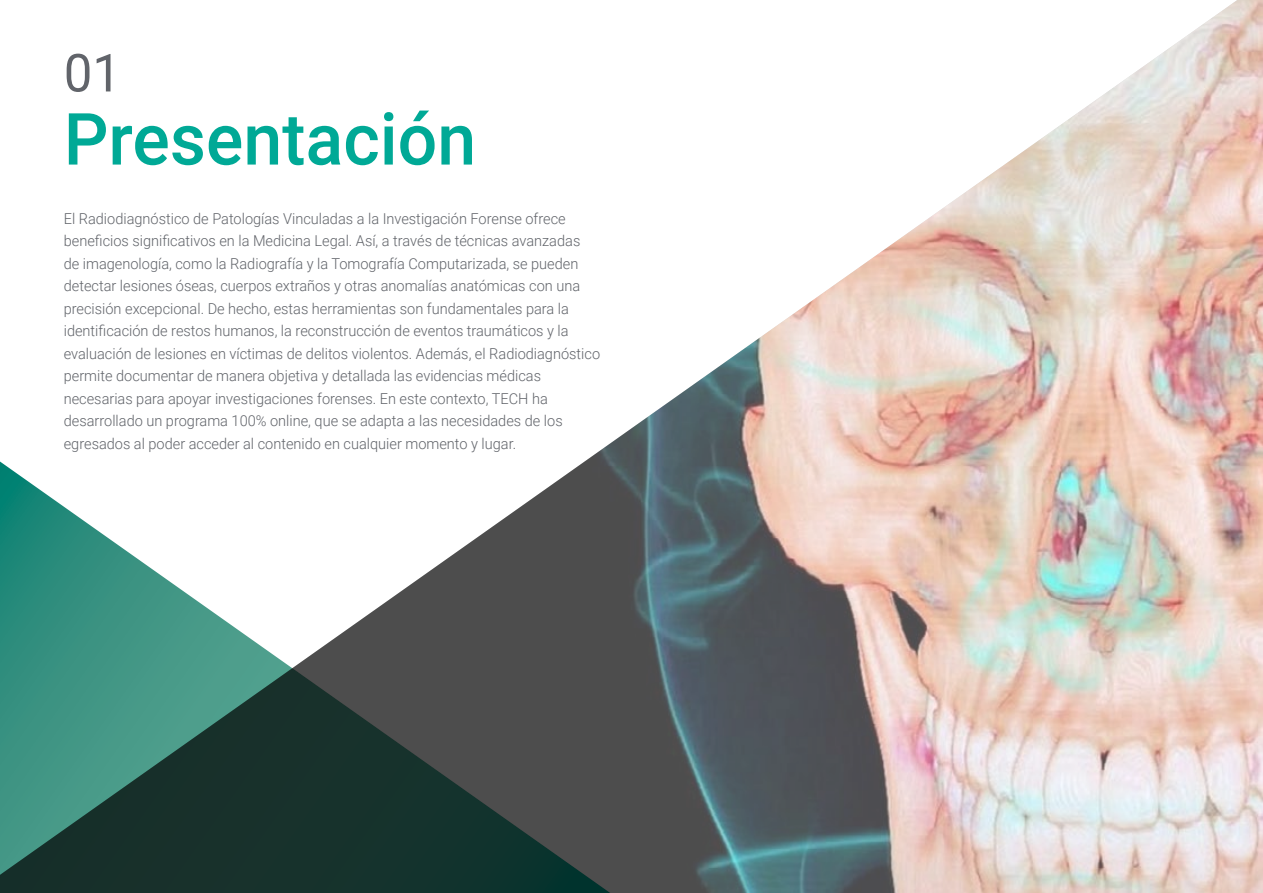
<style>
.page{position:relative;width:1263px;height:893px;background:#fff}
.page>*{position:absolute;margin:0;border:0;box-sizing:border-box;transform-origin:0 0}
.t1{font:500 72px "Roboto";color:#00a996}
.t2{font:52.5px "Roboto";color:#61646a}
.t3{font:300 15px/22.5px "Roboto";color:#61646a}
</style>
<div class="page">
<img style="left:606px;top:0;width:657px;height:893px">
<svg style="left:0;top:446px;width:640px;height:447px"></svg>
<h2 class="t2" style="left:64px;top:36px;width:59px">01</h2>
<h1 class="t1" style="left:64px;top:89px;width:414px">Presentación</h1>
<p class="t3" style="left:64px;top:207px;width:538px">El Radiodiagnóstico de Patologías Vinculadas a la Investigación Forense ofrece beneficios significativos en la Medicina Legal. Así, a través de técnicas avanzadas<br>de imagenología, como la Radiografía y la Tomografía Computarizada, se pueden detectar lesiones óseas, cuerpos extraños y otras anomalías anatómicas con una precisión excepcional. De hecho, estas herramientas son fundamentales para la identificación de restos humanos, la reconstrucción de eventos traumáticos y la evaluación de lesiones en víctimas de delitos violentos. Además, el Radiodiagnóstico permite documentar de manera objetiva y detallada las evidencias médicas necesarias para apoyar investigaciones forenses. En este contexto, TECH ha desarrollado un programa 100% online, que se adapta a las necesidades de los egresados al poder acceder al contenido en cualquier momento y lugar.</p>
</div>
